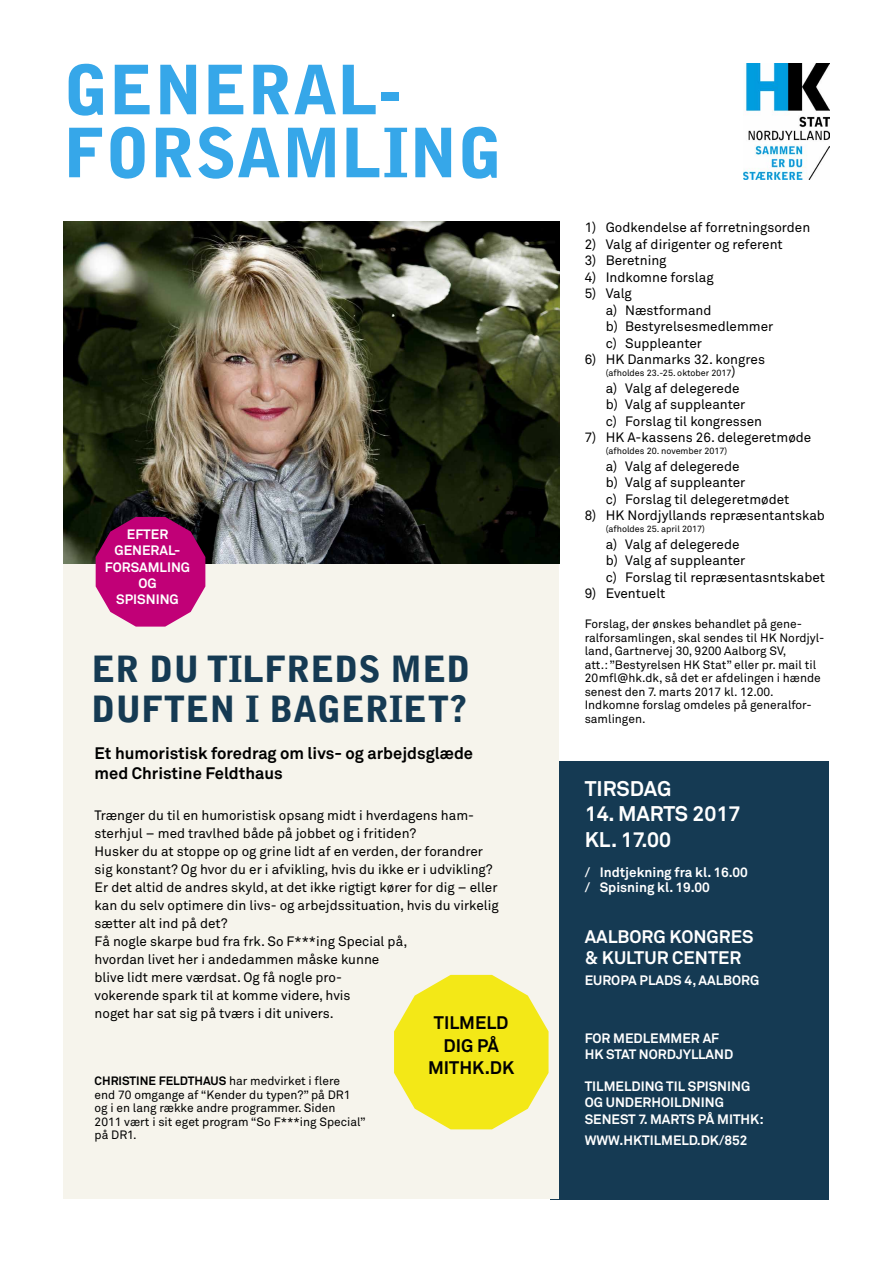
<style>
.page{position:relative;width:893px;height:1263px;background:#fff}
.page>*{position:absolute;margin:0;border:0;box-sizing:border-box;transform-origin:0 0}
.t1{font:900 67.5px/63px "Bell Gothic Std";color:#36a7e9}
.t2{font:900 36px/40.5px "Bell Gothic Std";color:#153a53}
.t3{font:700 21px/25.5px "Akkurat Pro";color:#fff}
.t4{font:700 18px/21px "Akkurat Pro";color:#fff}
.t5{font:700 18px/22.5px "Akkurat Pro";color:#000;text-align:center}
.t6{font:700 16.5px/19.8px "Akkurat Pro";color:#000}
.t7{font:13.5px/18px "Akkurat Pro";color:#000}
.t8{font:700 13.5px/16.2px "Akkurat Pro";color:#fff}
.t9{font:12px/13.5px "Akkurat Pro";color:#000}
.t10{font:9px "Akkurat Pro";color:#000}
.s1{font-weight:700}
.s2{font-size:13.5px}
</style>
<div class="page">
<img style="left:743px;top:64px;width:86px;height:115px">
<div style="left:551px;top:761px;width:278px;height:438px;background:#153a53"></div>
<div style="left:64px;top:281px;width:495px;height:918px;background:#f6f4ec"></div>
<img style="left:64px;top:222px;width:495px;height:342px">
<svg style="left:394px;top:975px;width:155px;height:154px"></svg>
<svg style="left:96px;top:517px;width:109px;height:110px;background:#b51978"></svg>
<h1 class="t1" style="left:64px;top:59px;width:440px">GENERAL-<br>FORSAMLING</h1>
<p class="t8" style="left:105px;top:526px;width:87px;text-align:center">EFTER<br>GENERAL-<br>FORSAMLING<br>OG<br>SPISNING</p>
<h2 class="t2" style="left:91px;top:649px;width:380px">ER DU TILFREDS MED<br>DUFTEN I BAGERIET?</h2>
<p class="t6" style="left:95px;top:744px;width:380px">Et humoristisk foredrag om livs- og arbejdsglæde med Christine Feldthaus</p>
<p class="t7" style="left:95px;top:806px;width:406px">Trænger du til en humoristisk opsang midt i hverdagens ham&shy;sterhjul – med travlhed både på jobbet og i fritiden?<br>Husker du at stoppe op og grine lidt af en verden, der forandrer sig konstant? Og hvor du er i afvikling, hvis du ikke er i udvikling?<br>Er det altid de andres skyld, at det ikke rigtigt kører for dig – eller kan du selv optimere din livs- og arbejdssituation, hvis du virkelig sætter alt ind på det?<br>Få nogle skarpe bud fra frk. So F***ing Special på,<br>hvordan livet her i andedammen måske kunne<br>blive lidt mere værdsat. Og få nogle pro-<br>vokerende spark til at komme videre, hvis<br>noget har sat sig på tværs i dit univers.</p>
<h3 class="t5" style="left:428px;top:1012px;width:88px">TILMELD<br>DIG PÅ<br>MITHK.DK</h3>
<p class="t9" style="left:95px;top:1075px;width:273px"><span class="s1">CHRISTINE FELDTHAUS</span> har medvirket i flere<br>end 70 omgange af “Kender du typen?” på DR1 og i en lang række andre programmer. Siden<br>2011 vært i sit eget program “So F***ing Special” på DR1.</p>
<p class="t7" style="left:585px;top:219px;width:227px">1) Godkendelse af forretningsorden</p>
<p class="t7" style="left:585px;top:235px;width:200px">2) Valg af dirigenter og referent</p>
<p class="t7" style="left:585px;top:252px;width:83px">3) Beretning</p>
<p class="t7" style="left:585px;top:268px;width:131px">4) Indkomne forslag</p>
<p class="t7" style="left:606px;top:286px;width:169px;line-height:16.5px;text-indent:-21px">5) Valg<br>a) Næstformand<br>b) Bestyrelsesmedlemmer c) Suppleanter</p>
<p class="t7" style="left:585px;top:351px;width:182px">6) HK Danmarks 32. kongres</p>
<p class="t10" style="left:606px;top:368px;width:132px">(afholdes 23.-25. oktober 2017<span class="s2">)</span></p>
<p class="t7" style="left:606px;top:380px;width:158px;line-height:16.5px">a) Valg af delegerede<br>b) Valg af suppleanter<br>c) Forslag til kongressen</p>
<p class="t7" style="left:585px;top:429px;width:228px">7) HK A-kassens 26. delegeretmøde</p>
<p class="t10" style="left:606px;top:446px;width:123px">(afholdes 20. november 2017)</p>
<p class="t7" style="left:606px;top:458px;width:185px;line-height:16.5px">a) Valg af delegerede<br>b) Valg af suppleanter<br>c) Forslag til delegeretmødet</p>
<p class="t7" style="left:585px;top:507px;width:242px">8) HK Nordjyllands repræsentantskab</p>
<p class="t10" style="left:606px;top:524px;width:101px">(afholdes 25. april 2017)</p>
<p class="t7" style="left:606px;top:536px;width:221px;line-height:16.5px">a) Valg af delegerede<br>b) Valg af suppleanter<br>c) Forslag til repræsentasntskabet</p>
<p class="t7" style="left:585px;top:585px;width:82px">9) Eventuelt</p>
<p class="t9" style="left:585px;top:618px;width:241px">Forslag, der ønskes behandlet på gene&shy;ralforsamlingen, skal sendes til HK Nordjyl&shy;land, Gartnervej 30, 9200 Aalborg SV,<br>att.: ”Bestyrelsen HK Stat” eller pr. mail til 20mfl@hk.dk, så det er afdelingen i hænde senest den 7. marts 2017 kl. 12.00.<br>Indkomne forslag omdeles på generalfor&shy;samlingen.</p>
<h3 class="t3" style="left:585px;top:776px;width:88px">TIRSDAG</h3>
<h3 class="t3" style="left:585px;top:801px;width:157px">14. MARTS 2017<br>KL. 17.00</h3>
<p class="t8" style="left:585px;top:865px;width:165px;line-height:15px">/ Indtjekning fra kl. 16.00 / Spisning kl. 19.00</p>
<h3 class="t4" style="left:585px;top:926px;width:170px">AALBORG KONGRES &amp; KULTUR CENTER</h3>
<p class="t8" style="left:585px;top:972px;width:176px">EUROPA PLADS 4, AALBORG</p>
<p class="t8" style="left:585px;top:1030px;width:150px">FOR MEDLEMMER AF<br>HK STAT NORDJYLLAND</p>
<p class="t8" style="left:585px;top:1078px;width:181px">TILMELDING TIL SPISNING<br>OG UNDERHOILDNING<br>SENEST 7. MARTS PÅ MITHK:</p>
<p class="t8" style="left:585px;top:1132px;width:164px">WWW.HKTILMELD.DK/852</p>
</div>
